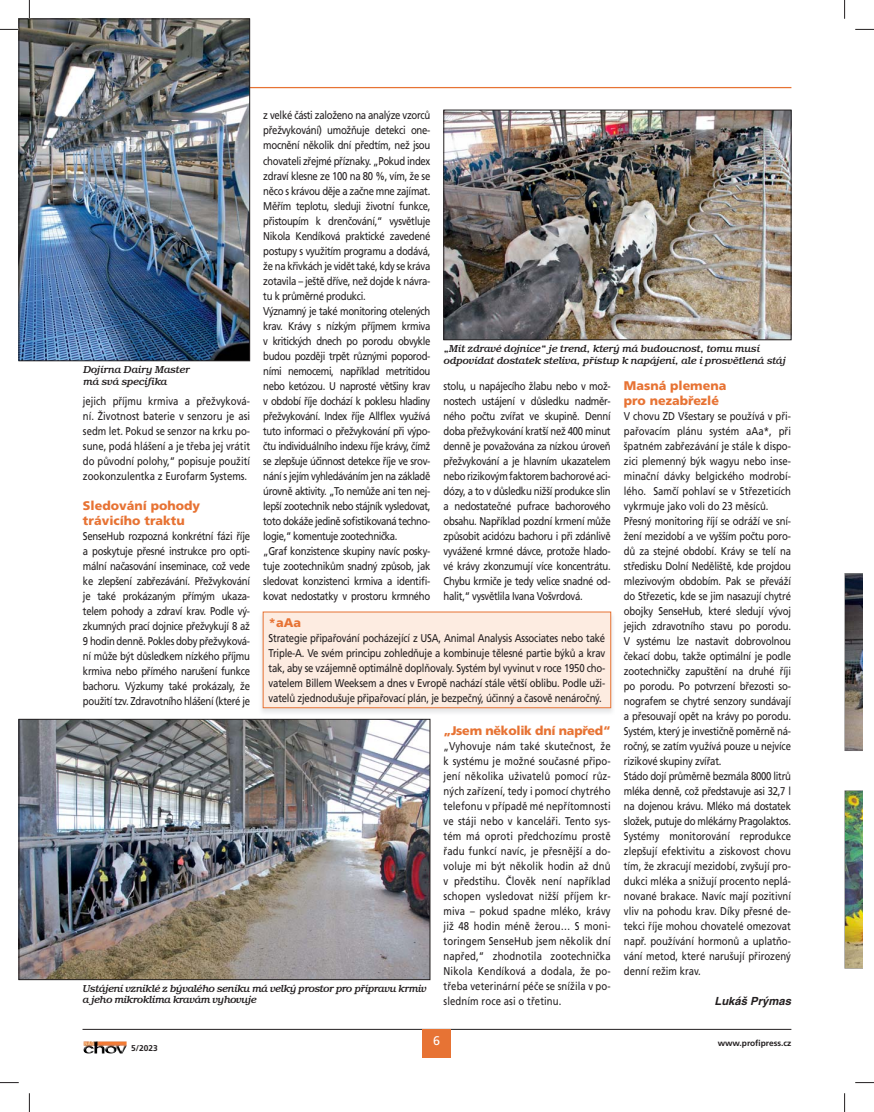
<style>
.page{position:relative;width:874px;height:1112px;background:#fff}
.page>*{position:absolute;margin:0;border:0;box-sizing:border-box;transform-origin:0 0}
.t1{font:900 12.5px/15px "Frutiger CE";color:#e77334}
.t2{font:900 12.5px "Frutiger CE";letter-spacing:-.02em;color:#e77334}
.t3{font:12.5px "Frutiger CE";color:#fff}
.t4{font:11.25px/15px "Frutiger CE";letter-spacing:-.03em;color:#231f20;text-align:justify;scale:.85 1}
.t5{font:italic 700 11.25px "Helvetica CE";color:#231f20}
.t6{font:italic 500 10.38px/11.9px "Bookman Itc TEE";color:#231f20}
.t7{font:italic 500 10.38px/11.9px "Bookman Itc TEE";letter-spacing:-.02em;color:#231f20}
.t8{font:700 8.38px "Frutiger CE";color:#231f20}
</style>
<div class="page">
<img style="left:89px;top:1041px;width:38px;height:12px">
<hr style="left:120px;top:87px;width:671px;height:1px;background:#e77334">
<hr style="left:82px;top:1028px;width:709px;height:1px;background:#231f20">
<div style="left:422px;top:1029px;width:29px;height:28px;background:#e77334"></div>
<img style="left:844px;top:573px;width:18px;height:176px">
<svg style="left:844px;top:749px;width:18px;height:1px"></svg>
<svg style="left:845px;top:573px;width:17px;height:1px"></svg>
<img style="left:845px;top:941px;width:17px;height:27px">
<img style="left:845px;top:791px;width:17px;height:150px">
<svg style="left:845px;top:790px;width:17px;height:1px"></svg>
<img style="left:844px;top:790px;width:1px;height:178px">
<img style="left:445px;top:112px;width:344px;height:226px">
<div style="left:443px;top:110px;width:348px;height:230px;border:1px solid #231f20"></div>
<img style="left:21px;top:21px;width:227px;height:338px">
<div style="left:19px;top:19px;width:231px;height:342px;border:1px solid #231f20"></div>
<img style="left:21px;top:721px;width:407px;height:256px">
<div style="left:19px;top:719px;width:411px;height:260px;border:1px solid #231f20"></div>
<img style="left:261px;top:611px;width:352px;height:102px">
<div style="left:263px;top:612px;width:348px;height:95px;background:#fdece1"></div>
<svg style="left:0;top:29px;width:19px;height:1px"></svg>
<svg style="left:855px;top:29px;width:19px;height:1px"></svg>
<svg style="left:0;top:1082px;width:19px;height:1px"></svg>
<svg style="left:855px;top:1082px;width:19px;height:1px"></svg>
<svg style="left:29px;top:0;width:1px;height:19px"></svg>
<svg style="left:29px;top:1093px;width:1px;height:18px"></svg>
<svg style="left:844px;top:0;width:1px;height:19px"></svg>
<svg style="left:844px;top:1093px;width:1px;height:18px"></svg>
<p class="t4" style="left:263px;top:109px;width:198px;text-align:left">z velké části založeno na analýze vzorců přežvykování) umožňuje detekci one&shy;mocnění několik dní předtím, než jsou chovateli zřejmé příznaky. „Pokud index zdraví klesne ze 100 na 80 %, vím, že se něco s krávou děje a začne mne zajímat.<br>Měřím teplotu, sleduji životní funkce, přistoupím k drenčování,“ vysvětluje Nikola Kendíková praktické zavedené postupy s využitím programu a dodává, že na křivkách je vidět také, kdy se kráva zotavila – ještě dříve, než dojde k návra&shy;tu k průměrné produkci.<br>Významný je také monitoring otelených krav. Krávy s nízkým příjmem krmiva v kritických dnech po porodu obvykle budou později trpět různými poporod&shy;ními nemocemi, například metritidou nebo ketózou. U naprosté většiny krav v období říje dochází k poklesu hladiny přežvykování. Index říje Allflex využívá tuto informaci o přežvykování při výpo&shy;čtu individuálního indexu říje krávy, čímž se zlepšuje účinnost detekce říje ve srov&shy;nání s jejím vyhledáváním jen na základě úrovně aktivity. „To nemůže ani ten nej&shy;lepší zootechnik nebo stájník vysledovat, toto dokáže jedině sofistikovaná techno&shy;logie,“ komentuje zootechnička.<br>„Graf konzistence skupiny navíc posky&shy;tuje zootechnikům snadný způsob, jak sledovat konzistenci krmiva a identifi&shy;kovat nedostatky v prostoru krmného</p>
<p class="t6" style="left:444px;top:343px;width:343px">„Mít zdravé dojnice“ je trend, který má budoucnost, tomu musí odpovídat dostatek steliva, přístup k napájení, ale i prosvětlená stáj</p>
<p class="t6" style="left:83px;top:363px;width:108px">Dojírna Dairy Master má svá specifika</p>
<p class="t1" style="left:624px;top:378px;width:104px">Masná plemena pro nezabřezlé</p>
<p class="t4" style="left:624px;top:409px;width:198px;text-align:left">V chovu ZD Všestary se používá v při&shy;pařovacím plánu systém aAa*, při špatném zabřezávání je stále k dispo&shy;zici plemenný býk wagyu nebo inse&shy;minační dávky belgického modrobí&shy;lého. Samčí pohlaví se v Střezeticích vykrmuje jako voli do 23 měsíců.<br>Přesný monitoring říjí se odráží ve sní&shy;žení mezidobí a ve vyšším počtu poro&shy;dů za stejné období. Krávy se telí na středisku Dolní Neděliště, kde projdou mlezivovým obdobím. Pak se převáží do Střezetic, kde se jim nasazují chytré obojky SenseHub, které sledují vývoj jejich zdravotního stavu po porodu.<br>V systému lze nastavit dobrovolnou čekací dobu, takže optimální je podle zootechničky zapuštění na druhé říji po porodu. Po potvrzení březosti so&shy;nografem se chytré senzory sundávají a přesouvají opět na krávy po porodu.<br>Systém, který je investičně poměrně ná&shy;ročný, se zatím využívá pouze u nejvíce rizikové skupiny zvířat.<br>Stádo dojí průměrně bezmála 8000 litrů mléka denně, což představuje asi 32,7 l na dojenou krávu. Mléko má dostatek složek, putuje do mlékárny Pragolaktos.<br>Systémy monitorování reprodukce zlepšují efektivitu a ziskovost chovu tím, že zkracují mezidobí, zvyšují pro&shy;dukci mléka a snižují procento neplá&shy;nované brakace. Navíc mají pozitivní vliv na pohodu krav. Díky přesné de&shy;tekci říje mohou chovatelé omezovat např. používání hormonů a uplatňo&shy;vání metod, které narušují přirozený denní režim krav.</p>
<p class="t5" style="left:714px;top:996px;width:78px">Lukáš Prýmas</p>
<p class="t4" style="left:443px;top:379px;width:198px">stolu, u napájecího žlabu nebo v mož&shy;nostech ustájení v důsledku nadměr&shy;ného počtu zvířat ve skupině. Denní doba přežvykování kratší než 400 minut denně je považována za nízkou úroveň přežvykování a je hlavním ukazatelem nebo rizikovým faktorem bachorové aci&shy;dózy, a to v důsledku nižší produkce slin a nedostatečné pufrace bachorového obsahu. Například pozdní krmení může způsobit acidózu bachoru i při zdánlivě vyvážené krmné dávce, protože hlado&shy;vé krávy zkonzumují více koncentrátu.<br>Chybu krmiče je tedy velice snadné od&shy;halit,“ vysvětlila Ivana Vošvrdová.</p>
<p class="t4" style="left:83px;top:394px;width:198px">jejich příjmu krmiva a přežvyková&shy;ní. Životnost baterie v senzoru je asi sedm let. Pokud se senzor na krku po&shy;sune, podá hlášení a je třeba jej vrátit do původní polohy,“ popisuje použití zookonzulentka z Eurofarm Systems.</p>
<p class="t1" style="left:83px;top:498px;width:119px">Sledování pohody trávicího traktu</p>
<p class="t4" style="left:83px;top:529px;width:198px">SenseHub rozpozná konkrétní fázi říje a poskytuje přesné instrukce pro opti&shy;mální načasování inseminace, což vede ke zlepšení zabřezávání. Přežvykování je také prokázaným přímým ukaza&shy;telem pohody a zdraví krav. Podle vý&shy;zkumných prací dojnice přežvykují 8 až 9 hodin denně. Pokles doby přežvyková&shy;ní může být důsledkem nízkého příjmu krmiva nebo přímého narušení funkce bachoru. Výzkumy také prokázaly, že použití tzv. Zdravotního hlášení (které je</p>
<p class="t1" style="left:269px;top:615px;width:34px">*aAa</p>
<p class="t4" style="left:269px;top:631px;width:397px">Strategie připařování pocházející z USA, Animal Analysis Associates nebo také Triple-A. Ve svém principu zohledňuje a kombinuje tělesné partie býků a krav tak, aby se vzájemně optimálně doplňovaly. Systém byl vyvinut v roce 1950 cho&shy;vatelem Billem Weeksem a dnes v Evropě nachází stále větší oblibu. Podle uži&shy;vatelů zjednodušuje připařovací plán, je bezpečný, účinný a časově nenáročný.</p>
<p class="t2" style="left:443px;top:724px;width:169px">„Jsem několik dní napřed“</p>
<p class="t4" style="left:443px;top:739px;width:198px">„Vyhovuje nám také skutečnost, že k systému je možné současné připo&shy;jení několika uživatelů pomocí růz&shy;ných zařízení, tedy i pomocí chytrého telefonu v případě mé nepřítomnosti ve stáji nebo v kanceláři. Tento sys&shy;tém má oproti předchozímu prostě řadu funkcí navíc, je přesnější a do&shy;voluje mi být několik hodin až dnů v předstihu. Člověk není například schopen vysledovat nižší příjem kr&shy;miva – pokud spadne mléko, krávy již 48 hodin méně žerou… S moni&shy;toringem SenseHub jsem několik dní napřed,“ zhodnotila zootechnička Nikola Kendíková a dodala, že po&shy;třeba veterinární péče se snížila v po&shy;sledním roce asi o třetinu.</p>
<p class="t7" style="left:83px;top:982px;width:345px">Ustájení vzniklé z bývalého seníku má velký prostor pro přípravu krmiv a jeho mikroklima kravám vyhovuje</p>
<p class="t8" style="left:131px;top:1043px;width:28px">5/2023</p>
<p class="t3" style="left:433px;top:1034px;width:8px">6</p>
<p class="t8" style="left:717px;top:1038px;width:75px">www.profipress.cz</p>
</div>
